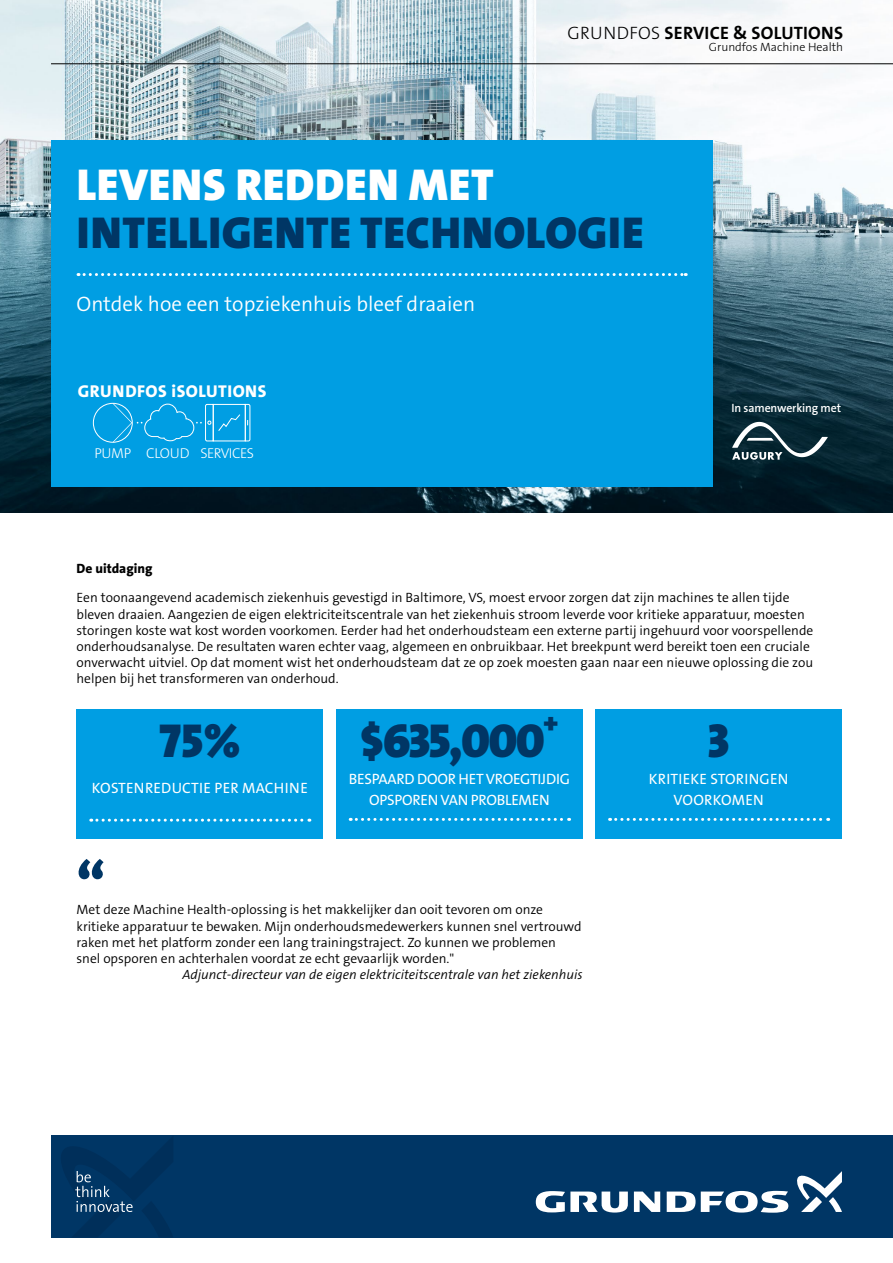
<style>
.page{position:relative;width:893px;height:1263px;background:#fff}
.page>*{position:absolute;margin:0;border:0;box-sizing:border-box;transform-origin:0 0}
.t1{font:51px "Grundfos The Sans V2 OT 9 BL";color:#003665}
.t2{font:48px "Grundfos The Sans V2 OT 9 BL";letter-spacing:-.025em;color:#003665}
.t3{font:45px "Grundfos The Sans V2 OT 9 BL";letter-spacing:.015em;color:#003665}
.t4{font:45px "Grundfos The Sans V2 OT 9 BL";letter-spacing:.015em;color:#fff}
.t5{font:28.05px "Grundfos The Sans V2 OT 9 BL";color:#003665}
.t6{font:21px "Grundfos The Sans V2 OT 4 SL";color:#fff}
.t7{font:18px "Grundfos The Sans V2 OT 7 B";letter-spacing:.015em;color:#000}
.t8{font:17.25px "Grundfos The Sans V2 OT 8 XB";letter-spacing:.03em;color:#fff}
.t9{font:15px/21px "Grundfos The Sans V2 OT 5 R";letter-spacing:.015em;color:#fff;text-align:center}
.t10{font:15px/21px "Grundfos The Sans V2 OT 5 R";letter-spacing:-.005em;color:#fff;text-align:center}
.t11{font:14.4px "Grundfos The Sans V2 OT 3 L";letter-spacing:-.04em;color:#fff}
.t12{font:13.5px/16.2px "Grundfos The Sans V2 OT 4 SL";color:#000}
.t13{font:13.5px "Grundfos The Sans V2 OT 4 SL Italic";color:#000}
.t14{font:13.5px "Grundfos The Sans V2 OT 8 XB";color:#000}
.t15{font:12px "Grundfos The Sans V2 OT 3 L";color:#000}
.t16{font:12px "Grundfos The Sans V2 OT 6 SB";letter-spacing:-.01em;color:#fff}
.s1{font-family:"Grundfos The Sans V2 OT 3 L"}
</style>
<div class="page">
<img style="left:0;top:0;width:893px;height:512px">
<div style="left:51px;top:141px;width:661px;height:346px;background:#009ee3"></div>
<svg style="left:78px;top:273px;width:608px;height:3px"></svg>
<svg style="left:732px;top:415px;width:96px;height:45px;background:#314c56"></svg>
<div style="left:93px;top:403px;width:40px;height:40px;border:1px solid #fff;border-radius:50%"></div>
<svg style="left:113px;top:403px;width:138px;height:40px"></svg>
<div style="left:595px;top:709px;width:247px;height:130px;background:#009ee3"></div>
<svg style="left:610px;top:818px;width:219px;height:3px"></svg>
<div style="left:336px;top:709px;width:247px;height:130px;background:#009ee3"></div>
<svg style="left:350px;top:818px;width:220px;height:3px"></svg>
<div style="left:77px;top:709px;width:246px;height:130px;background:#009ee3"></div>
<svg style="left:91px;top:819px;width:219px;height:3px"></svg>
<div style="left:51px;top:1135px;width:842px;height:102px;background:#003665"></div>
<svg style="left:634px;top:1191px;width:26px;height:21px"></svg>
<svg style="left:536px;top:1191px;width:92px;height:21px"></svg>
<svg style="left:667px;top:1191px;width:121px;height:22px"></svg>
<svg style="left:797px;top:1171px;width:45px;height:41px"></svg>
<svg style="left:61px;top:1137px;width:112px;height:100px"></svg>
<hr style="left:51px;top:63px;width:842px;height:1px;background:#000">
<h3 class="t7" style="left:568px;top:21px;width:277px"><span class="s1">GRUNDFOS</span> SERVICE &amp; SOLUTIONS</h3>
<h3 class="t4" style="left:77px;top:155px;width:418px">LEVENS REDDEN MET</h3>
<h3 class="t3" style="left:77px;top:203px;width:568px">INTELLIGENTE TECHNOLOGIE</h3>
<h3 class="t6" style="left:77px;top:290px;width:400px">Ontdek hoe een topziekenhuis bleef draaien</h3>
<p class="t8" style="left:78px;top:380px;width:190px">GRUNDFOS iSOLUTIONS</p>
<p class="t11" style="left:94px;top:444px;width:161px">PUMP CLOUD SERVICES</p>
<p class="t15" style="left:709px;top:39px;width:136px">Grundfos Machine Health</p>
<p class="t16" style="left:731px;top:400px;width:111px">In samenwerking met</p>
<p class="t14" style="left:77px;top:560px;width:77px">De uitdaging</p>
<p class="t12" style="left:77px;top:590px;width:738px">Een toonaangevend academisch ziekenhuis gevestigd in Baltimore, VS, moest ervoor zorgen dat zijn machines te allen tijde bleven draaien. Aangezien de eigen elektriciteitscentrale van het ziekenhuis stroom leverde voor kritieke apparatuur, moesten storingen koste wat kost worden voorkomen. Eerder had het onderhoudsteam een externe partij ingehuurd voor voorspellende onderhoudsanalyse. De resultaten waren echter vaag, algemeen en onbruikbaar. Het breekpunt werd bereikt toen een cruciale onverwacht uitviel. Op dat moment wist het onderhoudsteam dat ze op zoek moesten gaan naar een nieuwe oplossing die zou helpen bij het transformeren van onderhoud.</p>
<h2 class="t2" style="left:708px;top:710px;width:23px">3</h2>
<p class="t9" style="left:649px;top:769px;width:141px">KRITIEKE STORINGEN<br>VOORKOMEN</p>
<h2 class="t2" style="left:360px;top:710px;width:186px">$635,000</h2>
<h3 class="t5" style="left:543px;top:705px;width:17px">+</h3>
<p class="t10" style="left:349px;top:769px;width:223px">BESPAARD DOOR HET VROEGTIJDIG<br>OPSPOREN VAN PROBLEMEN</p>
<h2 class="t2" style="left:159px;top:710px;width:83px">75%</h2>
<p class="t9" style="left:92px;top:778px;width:218px">KOSTENREDUCTIE PER MACHINE</p>
<h1 class="t1" style="left:77px;top:848px;width:30px">“</h1>
<p class="t12" style="left:77px;top:902px;width:507px">Met deze Machine Health-oplossing is het makkelijker dan ooit tevoren om onze kritieke apparatuur te bewaken. Mijn onderhoudsmedewerkers kunnen snel vertrouwd raken met het platform zonder een lang trainingstraject. Zo kunnen we problemen snel opsporen en achterhalen voordat ze echt gevaarlijk worden."</p>
<p class="t13" style="left:182px;top:966px;width:402px">Adjunct-directeur van de eigen elektriciteitscentrale van het ziekenhuis</p>
</div>
